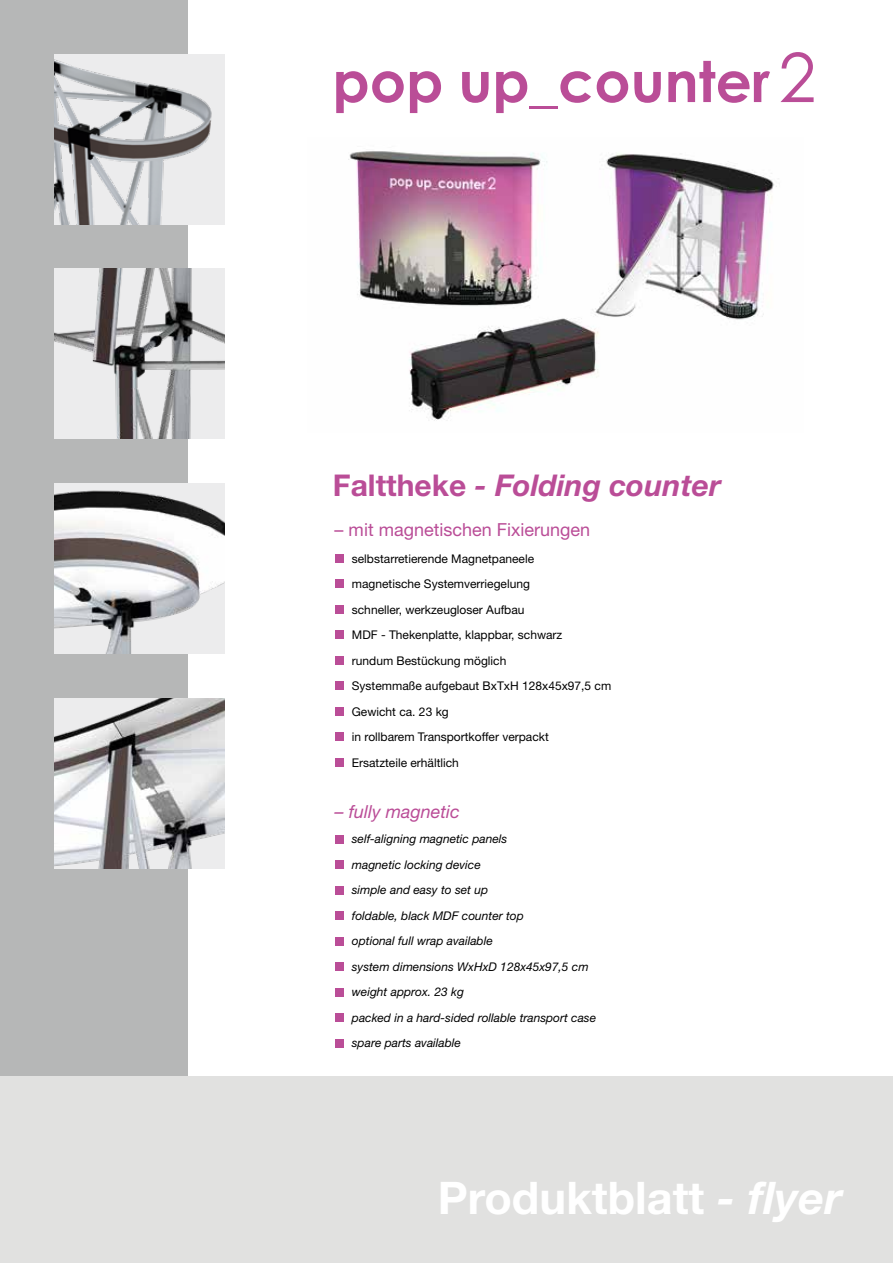
<style>
.page{position:relative;width:893px;height:1263px;background:#fff}
.page>*{position:absolute;margin:0;border:0;box-sizing:border-box;transform-origin:0 0}
.t1{font:700 45px "Helvetica Neue";color:#fff}
.t2{font:italic 700 30px "Helvetica Neue LT Std";color:#ba4d97}
.t3{font:18px "Helvetica Neue LT Std";color:#ba4d97}
.t4{font:italic 18px "Helvetica Neue LT Std";color:#ba4d97}
.t5{font:12px/25.5px "Helvetica Neue LT Std";color:#000}
.t6{font:italic 12px/25.5px "Helvetica Neue LT Std";color:#000}
.s1{font-style:normal}
.s2{font-style:italic}
</style>
<div class="page">
<div style="left:0;top:0;width:187px;height:1263px;background:#b6b7b7"></div>
<div style="left:0;top:1077px;width:893px;height:186px;background:#e1e1e0"></div>
<img style="left:55px;top:698px;width:170px;height:170px">
<img style="left:55px;top:269px;width:170px;height:170px">
<img style="left:55px;top:486px;width:170px;height:168px">
<img style="left:55px;top:54px;width:170px;height:170px">
<svg style="left:336px;top:71px;width:68px;height:42px"></svg>
<svg style="left:410px;top:71px;width:31px;height:42px"></svg>
<svg style="left:462px;top:72px;width:27px;height:31px"></svg>
<svg style="left:496px;top:71px;width:31px;height:42px"></svg>
<hr style="left:529px;top:106px;width:29px;height:3px;background:#ba4d97">
<svg style="left:560px;top:71px;width:31px;height:32px"></svg>
<svg style="left:597px;top:71px;width:31px;height:32px"></svg>
<svg style="left:634px;top:72px;width:27px;height:31px"></svg>
<svg style="left:668px;top:61px;width:102px;height:42px"></svg>
<svg style="left:780px;top:52px;width:34px;height:50px"></svg>
<img style="left:348px;top:151px;width:429px;height:270px">
<div style="left:335px;top:554px;width:8px;height:9px;background:#ba4d97"></div>
<div style="left:335px;top:580px;width:8px;height:8px;background:#ba4d97"></div>
<div style="left:335px;top:605px;width:8px;height:9px;background:#ba4d97"></div>
<div style="left:335px;top:631px;width:8px;height:8px;background:#ba4d97"></div>
<div style="left:335px;top:656px;width:8px;height:9px;background:#ba4d97"></div>
<div style="left:335px;top:682px;width:8px;height:8px;background:#ba4d97"></div>
<div style="left:335px;top:707px;width:8px;height:9px;background:#ba4d97"></div>
<div style="left:335px;top:733px;width:8px;height:8px;background:#ba4d97"></div>
<div style="left:335px;top:758px;width:8px;height:9px;background:#ba4d97"></div>
<div style="left:335px;top:835px;width:8px;height:8px;background:#ba4d97"></div>
<div style="left:335px;top:860px;width:8px;height:9px;background:#ba4d97"></div>
<div style="left:335px;top:886px;width:8px;height:8px;background:#ba4d97"></div>
<div style="left:335px;top:911px;width:8px;height:9px;background:#ba4d97"></div>
<div style="left:335px;top:937px;width:8px;height:8px;background:#ba4d97"></div>
<div style="left:335px;top:962px;width:8px;height:9px;background:#ba4d97"></div>
<div style="left:335px;top:988px;width:8px;height:8px;background:#ba4d97"></div>
<div style="left:335px;top:1013px;width:8px;height:9px;background:#ba4d97"></div>
<div style="left:335px;top:1039px;width:8px;height:8px;background:#ba4d97"></div>
<h2 class="t2" style="left:333px;top:466px;width:389px"><span class="s1">Falttheke</span> - Folding counter</h2>
<h3 class="t3" style="left:335px;top:519px;width:257px">– mit magnetischen Fixierungen</h3>
<p class="t5" style="left:352px;top:545px;width:261px">selbstarretierende Magnetpaneele<br>magnetische Systemverriegelung<br>schneller, werkzeugloser Aufbau<br>MDF - Thekenplatte, klappbar, schwarz<br>rundum Bestückung möglich<br>Systemmaße aufgebaut BxTxH 128x45x97,5 cm<br>Gewicht ca. 23 kg<br>in rollbarem Transportkoffer verpackt<br>Ersatzteile erhältlich</p>
<h3 class="t4" style="left:335px;top:801px;width:127px">– fully magnetic</h3>
<p class="t6" style="left:352px;top:826px;width:246px">self-aligning magnetic panels<br>magnetic locking device<br>simple and easy to set up<br>foldable, black MDF counter top<br>optional full wrap available<br>system dimensions WxHxD 128x45x97,5 cm weight approx. 23 kg<br>packed in a hard-sided rollable transport case spare parts available</p>
<h1 class="t1" style="left:438px;top:1170px;width:406px">Produktblatt <span class="s2">- flyer</span></h1>
</div>
